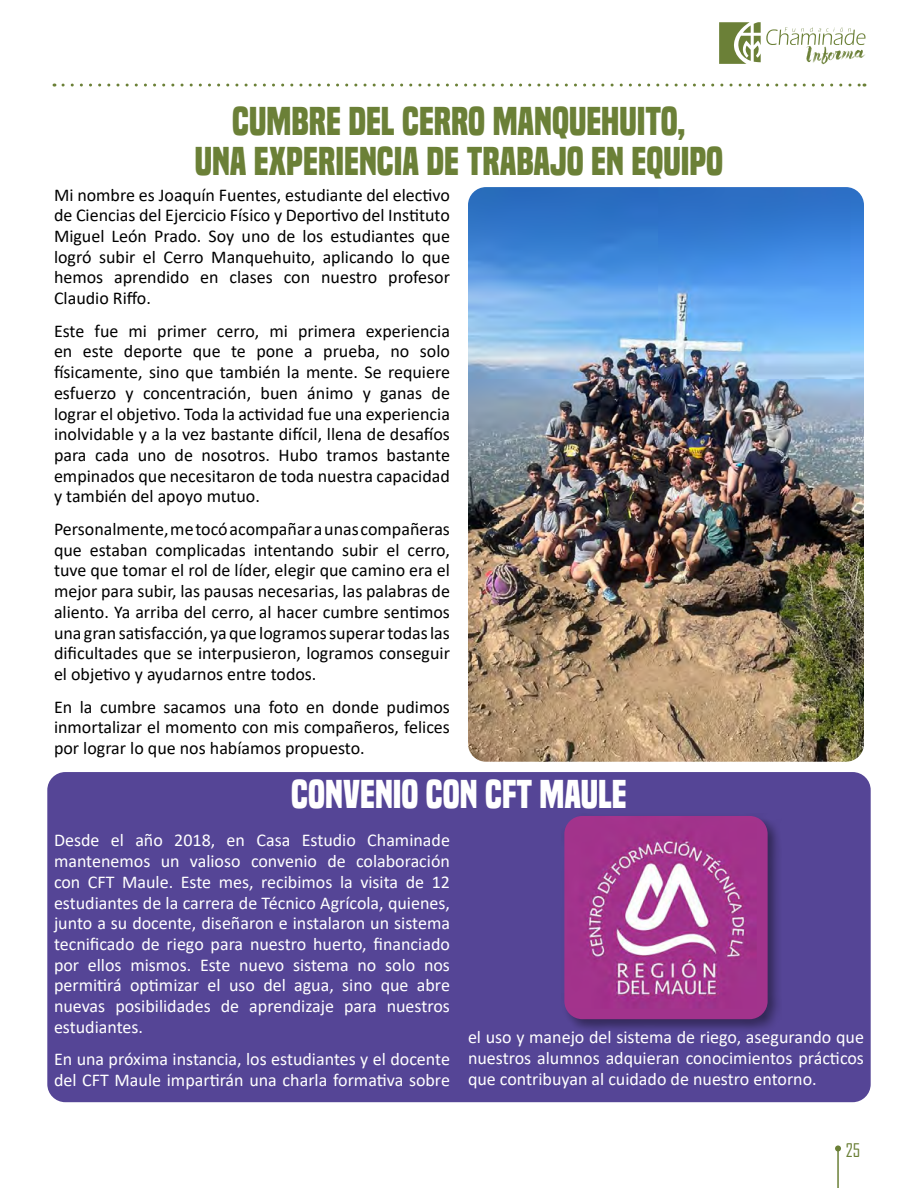
<style>
.page{position:relative;width:918px;height:1188px;background:#fff}
.page>*{position:absolute;margin:0;border:0;box-sizing:border-box;transform-origin:0 0}
.t1{font:700 37.5px/40.5px "Built Titling Rg";color:#6b8037;text-align:center}
.t2{font:700 37.5px "Built Titling Rg";color:#fff}
.t3{font:18px/20.7px "Calibri";color:#000;text-align:justify}
.t4{font:18px/20.7px "Calibri";color:#fff;text-align:justify}
.t5{font:18px "Agency FB";color:#6b8037}
</style>
<div class="page">
<img style="left:468px;top:187px;width:396px;height:575px">
<div style="left:47px;top:772px;width:824px;height:330px;background:#554596;border-radius:18px"></div>
<div style="left:562px;top:813px;width:220px;height:221px;background:#000;opacity:.4"></div>
<img style="left:564px;top:816px;width:204px;height:203px">
<hr style="left:837px;top:1148px;width:2px;height:40px;background:#6b8037">
<svg style="left:835px;top:1145px;width:6px;height:6px"></svg>
<svg style="left:63px;top:84px;width:802px;height:3px"></svg>
<svg style="left:719px;top:22px;width:147px;height:42px"></svg>
<h1 class="t1" style="left:195px;top:101px;width:530px">CUMBRE DEL CERRO MANQUEHUITO,<br>UNA EXPERIENCIA DE TRABAJO EN EQUIPO</h1>
<p class="t3" style="left:54px;top:184px;width:398px">Mi nombre es Joaquín Fuentes, estudiante del electivo de Ciencias del Ejercicio Físico y Deportivo del Instituto Miguel León Prado. Soy uno de los estudiantes que logró subir el Cerro Manquehuito, aplicando lo que hemos aprendido en clases con nuestro profesor Claudio Riffo.</p>
<p class="t3" style="left:54px;top:320px;width:398px">Este fue mi primer cerro, mi primera experiencia en este deporte que te pone a prueba, no solo físicamente, sino que también la mente. Se requiere esfuerzo y concentración, buen ánimo y ganas de lograr el objetivo. Toda la actividad fue una experiencia inolvidable y a la vez bastante difícil, llena de desafíos para cada uno de nosotros. Hubo tramos bastante empinados que necesitaron de toda nuestra capacidad y también del apoyo mutuo.</p>
<p class="t3" style="left:54px;top:518px;width:398px">Personalmente, me tocó acompañar a unas compañeras que estaban complicadas intentando subir el cerro, tuve que tomar el rol de líder, elegir que camino era el mejor para subir, las pausas necesarias, las palabras de aliento. Ya arriba del cerro, al hacer cumbre sentimos una gran satisfacción, ya que logramos superar todas las dificultades que se interpusieron, logramos conseguir el objetivo y ayudarnos entre todos.</p>
<p class="t3" style="left:54px;top:696px;width:397px">En la cumbre sacamos una foto en donde pudimos inmortalizar el momento con mis compañeros, felices por lograr lo que nos habíamos propuesto.</p>
<h1 class="t2" style="left:291px;top:772px;width:337px">CONVENIO CON CFT MAULE</h1>
<p class="t4" style="left:54px;top:830px;width:398px">Desde el año 2018, en Casa Estudio Chaminade mantenemos un valioso convenio de colaboración con CFT Maule. Este mes, recibimos la visita de 12 estudiantes de la carrera de Técnico Agrícola, quienes, junto a su docente, diseñaron e instalaron un sistema tecnificado de riego para nuestro huerto, financiado por ellos mismos. Este nuevo sistema no solo nos permitirá optimizar el uso del agua, sino que abre nuevas posibilidades de aprendizaje para nuestros estudiantes.</p>
<p class="t4" style="left:54px;top:1049px;width:398px">En una próxima instancia, los estudiantes y el docente del CFT Maule impartirán una charla formativa sobre</p>
<p class="t4" style="left:468px;top:1027px;width:397px">el uso y manejo del sistema de riego, asegurando que nuestros alumnos adquieran conocimientos prácticos que contribuyan al cuidado de nuestro entorno.</p>
<p class="t5" style="left:846px;top:1139px;width:16px">25</p>
</div>
